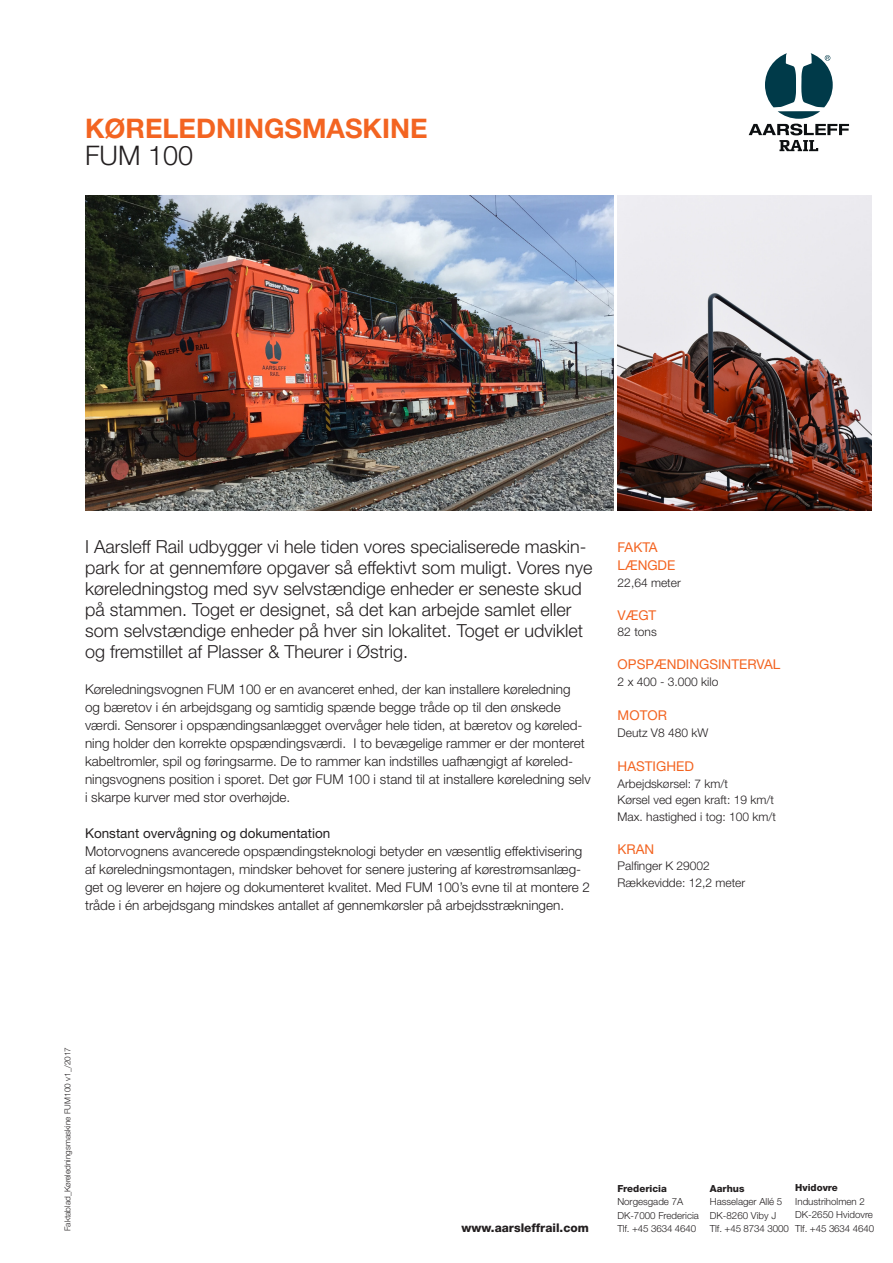
<style>
.page{position:relative;width:893px;height:1263px;background:#fff}
.page>*{position:absolute;margin:0;border:0;box-sizing:border-box;transform-origin:0 0}
.overskrift{font:700 27px "Helvetica Neue";color:#f36421}
.underoverskrift{font:300 27px "Helvetica Neue";color:#231f20}
.brød_ny{font:300 18px/21px "Helvetica Neue";color:#231f20}
.Body_text{font:300 13.5px/18px "Helvetica Neue";color:#231f20}
.Facts_headline{font:13.5px "Helvetica Neue";color:#f36421}
.Body_text-2{font:13.5px "Helvetica Neue";color:#231f20}
.Facts_body_text_last{font:300 12px "Helvetica Neue";color:#231f20}
.Facts_headline-2{font:300 12px/16.5px "Helvetica Neue";color:#231f20}
.t1{font:800 12px "Helvetica Neue";color:#231f20}
.t2{font:300 9.75px/13.5px "Helvetica Neue";color:#231f20}
.t3{font:800 9.75px "Helvetica Neue";color:#231f20}
.Number{font:300 8.25px "Helvetica Neue";color:#231f20}
</style>
<div class="page">
<svg style="left:749px;top:53px;width:100px;height:98px"></svg>
<img style="left:85px;top:196px;width:528px;height:314px">
<img style="left:618px;top:196px;width:254px;height:314px">
<p class="overskrift" style="left:85px;top:112px;width:344px">KØRELEDNINGSMASKINE</p>
<p class="underoverskrift" style="left:85px;top:139px;width:110px">FUM 100</p>
<p class="brød_ny" style="left:85px;top:535px;width:509px">I Aarsleff Rail udbygger vi hele tiden vores specialiserede maskin&shy;park for at gennemføre opgaver så effektivt som muligt. Vores nye køreledningstog med syv selvstændige enheder er seneste skud på stammen. Toget er designet, så det kan arbejde samlet eller som selvstændige enheder på hver sin lokalitet. Toget er udviklet og fremstillet af Plasser &amp; Theurer i Østrig.</p>
<p class="Body_text" style="left:85px;top:679px;width:507px">Køreledningsvognen FUM 100 er en avanceret enhed, der kan installere køreledning<br>og bæretov i én arbejdsgang og samtidig spænde begge tråde op til den ønskede værdi. Sensorer i opspændingsanlægget overvåger hele tiden, at bæretov og køreled&shy;ning holder den korrekte opspændingsværdi. I to bevægelige rammer er der monteret kabeltromler, spil og føringsarme. De to rammer kan indstilles uafhængigt af køreled&shy;ningsvognens position i sporet. Det gør FUM 100 i stand til at installere køreledning selv i skarpe kurver med stor overhøjde.</p>
<p class="Body_text-2" style="left:85px;top:825px;width:247px">Konstant overvågning og dokumentation</p>
<p class="Body_text" style="left:85px;top:841px;width:506px">Motorvognens avancerede opspændingsteknologi betyder en væsentlig effektivisering af køreledningsmontagen, mindsker behovet for senere justering af kørestrømsanlæg&shy;get og leverer en højere og dokumenteret kvalitet. Med FUM 100’s evne til at montere 2 tråde i én arbejdsgang mindskes antallet af gennemkørsler på arbejdsstrækningen.</p>
<p class="Facts_headline" style="left:618px;top:539px;width:42px">FAKTA</p>
<p class="Facts_headline" style="left:618px;top:557px;width:59px">LÆNGDE</p>
<p class="Facts_headline-2" style="left:618px;top:574px;width:65px">22,64 meter</p>
<p class="Facts_headline" style="left:618px;top:607px;width:40px">VÆGT</p>
<p class="Facts_body_text_last" style="left:618px;top:625px;width:41px">82 tons</p>
<p class="Facts_headline" style="left:618px;top:656px;width:164px">OPSPÆNDINGSINTERVAL</p>
<p class="Facts_headline-2" style="left:618px;top:673px;width:102px">2 x 400 - 3.000 kilo</p>
<p class="Facts_headline" style="left:618px;top:707px;width:51px">MOTOR</p>
<p class="Facts_headline-2" style="left:618px;top:724px;width:92px">Deutz V8 480 kW</p>
<p class="Facts_headline" style="left:618px;top:758px;width:78px">HASTIGHED</p>
<p class="Facts_body_text_last" style="left:618px;top:776px;width:112px">Arbejdskørsel: 7 km/t</p>
<p class="Facts_body_text_last" style="left:618px;top:793px;width:158px">Kørsel ved egen kraft: 19 km/t</p>
<p class="Facts_body_text_last" style="left:618px;top:809px;width:160px">Max. hastighed i tog: 100 km/t</p>
<p class="Facts_headline" style="left:618px;top:841px;width:38px">KRAN</p>
<p class="Facts_headline-2" style="left:618px;top:858px;width:129px">Palfinger K 29002<br>Rækkevidde: 12,2 meter</p>
<p class="Number" style="left:63px;top:1231px;width:185px;rotate:-90deg">Faktablad_Køreledningsmaskine FUM100 v1_/2017</p>
<p class="t3" style="left:617px;top:1182px;width:51px">Fredericia</p>
<p class="t2" style="left:617px;top:1194px;width:83px">Norgesgade 7A<br>DK-7000 Fredericia</p>
<p class="t1" style="left:462px;top:1221px;width:129px">www.aarsleffrail.com</p>
<p class="t2" style="left:617px;top:1221px;width:80px">Tlf. +45 3634 4640</p>
<p class="t3" style="left:795px;top:1182px;width:44px">Hvidovre</p>
<p class="t2" style="left:795px;top:1194px;width:80px">Industriholmen 2<br>DK-2650 Hvidovre<br>Tlf. +45 3634 4640</p>
<p class="t3" style="left:710px;top:1182px;width:36px">Aarhus</p>
<p class="t2" style="left:710px;top:1194px;width:80px">Hasselager Allé 5<br>DK-8260 Viby J<br>Tlf. +45 8734 3000</p>
</div>
